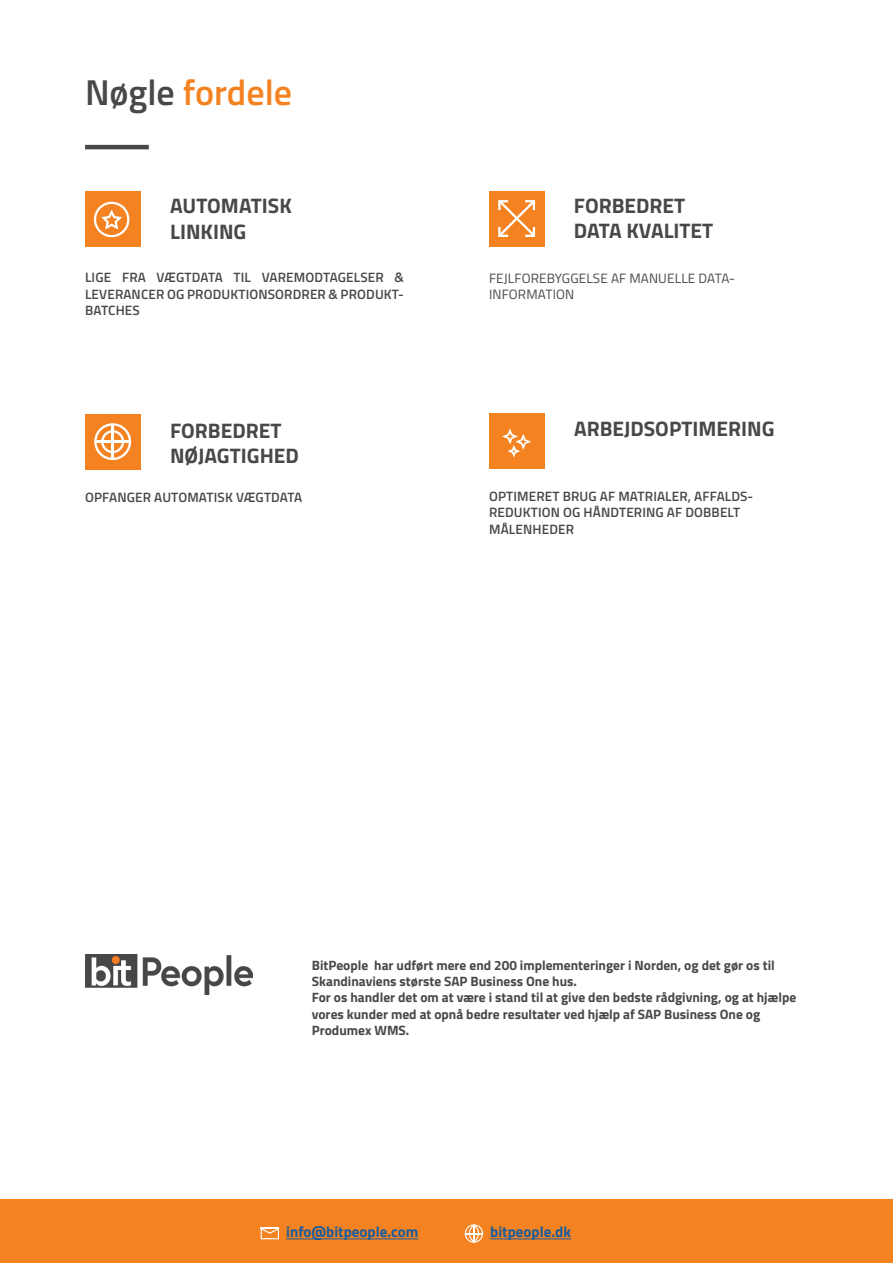
<style>
.page{position:relative;width:893px;height:1263px;background:#fff}
.page>*{position:absolute;margin:0;border:0;box-sizing:border-box;transform-origin:0 0}
.t1{font:600 36px "Titillium Web";color:#f58220}
.t2{font:700 21px/25.2px "Titillium Web";color:#474847}
.t3{font:700 15px "Titillium Web";color:#175d9e}
.t4{font:700 13.5px/16.2px "Titillium Web";color:#474847}
.t5{font:600 13.5px/16.2px "Titillium Web";letter-spacing:.01em;color:#474847;text-align:justify}
.t6{font:13.5px/16.2px "Titillium Web";letter-spacing:.01em;color:#474847}
.s1{color:#474847}
</style>
<div class="page">
<hr style="left:85px;top:145px;width:64px;height:4px;background:#474847">
<div style="left:85px;top:191px;width:55px;height:55px;background:#f58220"></div>
<div style="left:85px;top:414px;width:55px;height:55px;background:#f58220"></div>
<svg style="left:94px;top:423px;width:37px;height:37px"></svg>
<hr style="left:112px;top:424px;width:2px;height:35px;background:#fff">
<hr style="left:95px;top:440px;width:36px;height:3px;background:#fff">
<div style="left:489px;top:413px;width:55px;height:56px;background:#f58220"></div>
<div style="left:0;top:1199px;width:893px;height:64px;background:#f58220"></div>
<svg style="left:261px;top:1228px;width:18px;height:11px"></svg>
<hr style="left:286px;top:1238px;width:132px;height:1px;background:#175d9e">
<svg style="left:465px;top:1224px;width:18px;height:19px"></svg>
<hr style="left:490px;top:1238px;width:81px;height:1px;background:#175d9e">
<svg style="left:502px;top:428px;width:29px;height:29px"></svg>
<div style="left:489px;top:191px;width:55px;height:55px;background:#f58220"></div>
<svg style="left:498px;top:200px;width:37px;height:37px"></svg>
<svg style="left:94px;top:202px;width:35px;height:35px"></svg>
<img style="left:85px;top:955px;width:168px;height:39px">
<p class="t1" style="left:85px;top:65px;width:209px"><span class="s1">Nøgle</span> fordele</p>
<p class="t2" style="left:170px;top:192px;width:123px">AUTOMATISK<br>LINKING</p>
<p class="t2" style="left:574px;top:192px;width:141px">FORBEDRET<br>DATA KVALITET</p>
<p class="t5" style="left:85px;top:269px;width:320px">LIGE FRA VÆGTDATA TIL VAREMODTAGELSER &amp; LEVERANCER OG PRODUKTIONSORDRER &amp; PRODUKT-BATCHES</p>
<p class="t6" style="left:489px;top:269px;width:248px">FEJLFOREBYGGELSE AF MANUELLE DATA-<br>INFORMATION</p>
<p class="t2" style="left:170px;top:417px;width:113px">FORBEDRET</p>
<p class="t2" style="left:170px;top:442px;width:130px">NØJAGTIGHED</p>
<p class="t5" style="left:85px;top:488px;width:219px">OPFANGER AUTOMATISK VÆGTDATA</p>
<p class="t2" style="left:574px;top:415px;width:202px">ARBEJDSOPTIMERING</p>
<p class="t5" style="left:489px;top:488px;width:266px;text-align:left">OPTIMERET BRUG AF MATRIALER, AFFALDS-<br>REDUKTION OG HÅNDTERING AF DOBBELT<br>MÅLENHEDER</p>
<p class="t4" style="left:312px;top:956px;width:464px">BitPeople har udført mere end 200 implementeringer i Norden, og det gør os til<br>Skandinaviens største SAP Business One hus.</p>
<p class="t4" style="left:312px;top:989px;width:486px">For os handler det om at være i stand til at give den bedste rådgivning, og at hjælpe vores kunder med at opnå bedre resultater ved hjælp af SAP Business One og<br>Produmex WMS.</p>
<p class="t3" style="left:286px;top:1221px;width:134px">info@bitpeople.com</p>
<p class="t3" style="left:490px;top:1221px;width:82px">bitpeople.dk</p>
</div>
